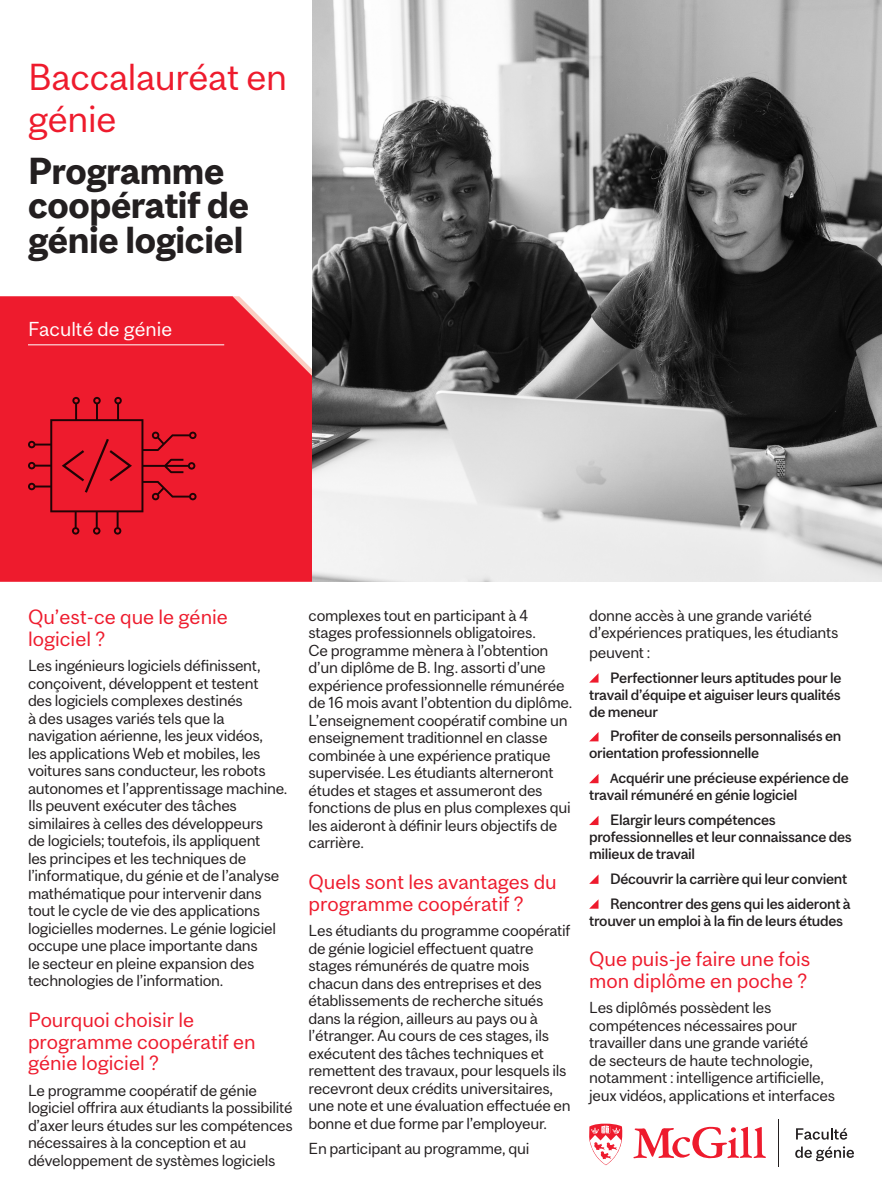
<style>
.page{position:relative;width:882px;height:1197px;background:#fff}
.page>*{position:absolute;margin:0;border:0;box-sizing:border-box;transform-origin:0 0}
.t1{font:700 35px "Mc Gill Sans";letter-spacing:-.01em;color:#231f20}
.t2{font:35px/42.2px "Mc Gill Sans";letter-spacing:-.01em;color:#ee1b2d}
.Pagination{font:19.25px/21.7px "Mc Gill Sans";color:#ee1b2d}
.Texte_Intro{font:18.9px "Mc Gill Sans";color:#fff}
.Pagination-2{font:14.88px/17.5px "Mc Gill Sans";letter-spacing:-.02em;color:#231f20}
.Pagination-3{font:500 14px/17px "Mc Gill Sans";letter-spacing:-.02em;color:#231f20}
.s1{font-size:12.42px}
</style>
<div class="page">
<div style="left:0;top:296px;width:313px;height:286px;background:#ee1b2d"></div>
<svg style="left:233px;top:296px;width:80px;height:80px"></svg>
<hr style="left:28px;top:344px;width:196px;height:1px;background:#fff">
<svg style="left:589px;top:673px;width:10px;height:10px"></svg>
<svg style="left:589px;top:732px;width:10px;height:9px"></svg>
<svg style="left:589px;top:774px;width:10px;height:9px"></svg>
<svg style="left:589px;top:816px;width:10px;height:9px"></svg>
<svg style="left:589px;top:874px;width:10px;height:10px"></svg>
<svg style="left:589px;top:899px;width:10px;height:10px"></svg>
<hr style="left:778px;top:1119px;width:1px;height:48px;background:#231f20">
<svg style="left:633px;top:1127px;width:133px;height:32px"></svg>
<svg style="left:589px;top:1124px;width:34px;height:41px"></svg>
<svg style="left:796px;top:1128px;width:51px;height:12px"></svg>
<svg style="left:795px;top:1146px;width:59px;height:15px"></svg>
<svg style="left:28px;top:397px;width:169px;height:138px"></svg>
<img style="left:313px;top:0;width:569px;height:582px">
<p class="t2" style="left:28px;top:56px;width:261px">Baccalauréat en génie</p>
<p class="t1" style="left:28px;top:150px;width:198px">Programme</p>
<p class="t1" style="left:28px;top:184px;width:222px">coopératif de</p>
<p class="t1" style="left:28px;top:218px;width:217px">génie logiciel</p>
<p class="Texte_Intro" style="left:28px;top:317px;width:146px">Faculté de génie</p>
<p class="Pagination" style="left:28px;top:606px;width:201px">Qu’est-ce que le génie logiciel ?</p>
<p class="Pagination-2" style="left:28px;top:657px;width:261px">Les ingénieurs logiciels définissent, conçoivent, développent et testent<br>des logiciels complexes destinés<br>à des usages variés tels que la navigation aérienne, les jeux vidéos,<br>les applications Web et mobiles, les voitures sans conducteur, les robots autonomes et l’apprentissage machine.<br>Ils peuvent exécuter des tâches similaires à celles des développeurs<br>de logiciels; toutefois, ils appliquent<br>les principes et les techniques de l’informatique, du génie et de l’analyse mathématique pour intervenir dans tout le cycle de vie des applications logicielles modernes. Le génie logiciel occupe une place importante dans<br>le secteur en pleine expansion des technologies de l’information.</p>
<p class="Pagination" style="left:28px;top:1009px;width:229px">Pourquoi choisir le programme coopératif en génie logiciel ?</p>
<p class="Pagination-2" style="left:28px;top:1081px;width:266px">Le programme coopératif de génie logiciel offrira aux étudiants la possibilité d’axer leurs études sur les compétences nécessaires à la conception et au développement de systèmes logiciels</p>
<p class="Pagination-2" style="left:309px;top:607px;width:265px">complexes tout en participant à 4 stages professionnels obligatoires.<br>Ce programme mènera à l’obtention d’un diplôme de B. Ing. assorti d’une expérience professionnelle rémunérée de 16 mois avant l’obtention du diplôme.<br>L’enseignement coopératif combine un enseignement traditionnel en classe combinée à une expérience pratique supervisée. Les étudiants alterneront études et stages et assumeront des fonctions de plus en plus complexes qui les aideront à définir leurs objectifs de carrière.</p>
<p class="Pagination" style="left:309px;top:871px;width:250px">Quels sont les avantages du programme coopératif ?</p>
<p class="Pagination-2" style="left:309px;top:922px;width:264px">Les étudiants du programme coopératif de génie logiciel effectuent quatre stages rémunérés de quatre mois chacun dans des entreprises et des établissements de recherche situés dans la région, ailleurs au pays ou à l’étranger. Au cours de ces stages, ils exécutent des tâches techniques et remettent des travaux, pour lesquels ils recevront deux crédits universitaires, une note et une évaluation effectuée en bonne et due forme par l’employeur.</p>
<p class="Pagination-2" style="left:309px;top:1140px;width:222px">En participant au programme, qui</p>
<p class="Pagination-2" style="left:589px;top:607px;width:251px">donne accès à une grande variété d’expériences pratiques, les étudiants</p>
<p class="Pagination-2" style="left:589px;top:643px;width:63px">peuvent :</p>
<p class="Pagination-3" style="left:589px;top:669px;width:254px;text-align:justify;text-indent:21px">Perfectionner leurs aptitudes pour le travail d’équipe et aiguiser leurs qualités de meneur</p>
<p class="Pagination-3" style="left:589px;top:728px;width:254px;text-indent:21px">Profiter de conseils personnalisés en orientation professionnelle</p>
<p class="Pagination-3" style="left:589px;top:769px;width:261px;text-indent:21px"><span class="s1">A</span>cquérir une précieuse expérience de travail rémunéré en génie logiciel</p>
<p class="Pagination-3" style="left:589px;top:811px;width:264px;text-indent:21px">Elargir leurs compétences professionnelles et leur connaissance des milieux de travail</p>
<p class="Pagination-3" style="left:610px;top:870px;width:239px">Découvrir la carrière qui leur convient</p>
<p class="Pagination-3" style="left:589px;top:895px;width:263px;text-indent:21px">Rencontrer des gens qui les aideront à trouver un emploi à la fin de leurs études</p>
<p class="Pagination" style="left:589px;top:948px;width:223px">Que puis-je faire une fois mon diplôme en poche ?</p>
<p class="Pagination-2" style="left:589px;top:999px;width:247px">Les diplômés possèdent les compétences nécessaires pour travailler dans une grande variété<br>de secteurs de haute technologie, notamment : intelligence artificielle, jeux vidéos, applications et interfaces</p>
</div>
